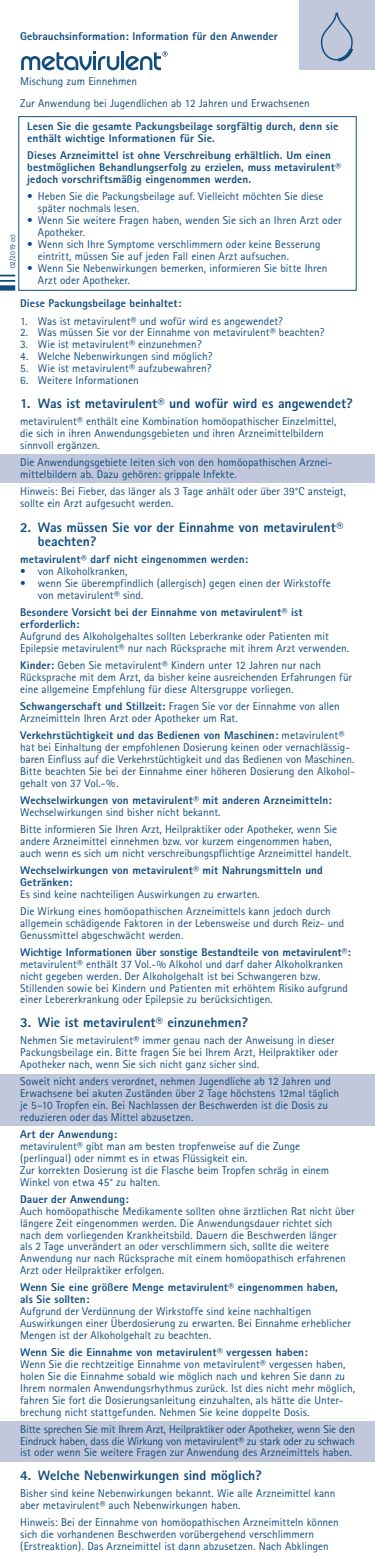
<style>
.page{position:relative;width:375px;height:1567px;background:#fff}
.page>*{position:absolute;margin:0;border:0;box-sizing:border-box;transform-origin:0 0}
.t1{font:800 13.75px/13.8px "AT Rotis Sans Serif";color:#134d7e}
.t2{font:11.25px/11.9px "AT Rotis Sans Serif";color:#134d7e}
.t3{font:800 11.25px/11.9px "AT Rotis Sans Serif";letter-spacing:.005em;color:#134d7e}
.t4{font:7.5px "AT Rotis Sans Serif";letter-spacing:-.01em;color:#134d7e}
.s1{font-weight:800}
</style>
<div class="page">
<div style="left:0;top:1420px;width:374px;height:41px;background:#c1c8db"></div>
<div style="left:0;top:1073px;width:374px;height:52px;background:#c1c8db"></div>
<div style="left:0;top:455px;width:374px;height:28px;background:#c1c8db"></div>
<div style="left:298px;top:0;width:76px;height:70px;background:#c1c8db"></div>
<img style="left:320px;top:12px;width:33px;height:50px">
<div style="left:18px;top:116px;width:338px;height:175px;border:1px solid #134d7e"></div>
<div style="left:0;top:285px;width:15px;height:6px;background:#134d7e"></div>
<svg style="left:0;top:275px;width:15px;height:7px"></svg>
<hr style="left:121px;top:51px;width:3px;height:19px;background:#134d7e">
<svg style="left:125px;top:51px;width:42px;height:19px"></svg>
<svg style="left:21px;top:51px;width:98px;height:20px"></svg>
<p class="t3" style="left:20px;top:30px;width:259px">Gebrauchsinformation: Information für den Anwender</p>
<p class="t2" style="left:20px;top:70px;width:290px;line-height:22.5px">Mischung zum Einnehmen<br>Zur Anwendung bei Jugendlichen ab 12 Jahren und Erwachsenen</p>
<p class="t3" style="left:27px;top:120px;width:312px">Lesen Sie die gesamte Packungsbeilage sorgfältig durch, denn sie enthält wichtige Informationen für Sie.</p>
<p class="t3" style="left:27px;top:150px;width:315px">Dieses Arzneimittel ist ohne Verschreibung erhältlich. Um einen bestmöglichen Behandlungserfolg zu erzielen, muss metavirulent® jedoch vorschriftsmäßig eingenommen werden.</p>
<p class="t2" style="left:38px;top:191px;width:287px;text-indent:-11px">• Heben Sie die Packungsbeilage auf. Vielleicht möchten Sie diese später nochmals lesen.</p>
<p class="t2" style="left:38px;top:214px;width:305px;text-indent:-11px">• Wenn Sie weitere Fragen haben, wenden Sie sich an Ihren Arzt oder<br>Apotheker.</p>
<p class="t2" style="left:38px;top:238px;width:283px;text-indent:-11px">• Wenn sich Ihre Symptome verschlimmern oder keine Besserung eintritt, müssen Sie auf jeden Fall einen Arzt aufsuchen.</p>
<p class="t2" style="left:38px;top:262px;width:290px;text-indent:-11px">• Wenn Sie Nebenwirkungen bemerken, informieren Sie bitte Ihren<br>Arzt oder Apotheker.</p>
<p class="t3" style="left:20px;top:297px;width:162px">Diese Packungsbeilage beinhaltet:</p>
<p class="t2" style="left:20px;top:315px;width:264px">1. Was ist metavirulent® und wofür wird es angewendet?</p>
<p class="t2" style="left:20px;top:327px;width:305px">2. Was müssen Sie vor der Einnahme von metavirulent® beachten?</p>
<p class="t2" style="left:20px;top:338px;width:183px">3. Wie ist metavirulent® einzunehmen?</p>
<p class="t2" style="left:20px;top:350px;width:193px">4. Welche Nebenwirkungen sind möglich?</p>
<p class="t2" style="left:20px;top:362px;width:192px">5. Wie ist metavirulent® aufzubewahren?</p>
<p class="t2" style="left:20px;top:374px;width:120px">6. Weitere Informationen</p>
<p class="t1" style="left:20px;top:396px;width:333px">1. Was ist metavirulent® und wofür wird es angewendet?</p>
<p class="t2" style="left:20px;top:415px;width:317px">metavirulent® enthält eine Kombination homöopathischer Einzelmittel, die sich in ihren Anwendungsgebieten und ihren Arzneimittelbildern sinnvoll ergänzen.</p>
<p class="t2" style="left:20px;top:456px;width:313px">Die Anwendungsgebiete leiten sich von den homöopathischen Arznei&shy;mittelbildern ab. Dazu gehören: grippale Infekte.</p>
<p class="t2" style="left:20px;top:485px;width:327px">Hinweis: Bei Fieber, das länger als 3 Tage anhält oder über 39°C ansteigt, sollte ein Arzt aufgesucht werden.</p>
<p class="t1" style="left:38px;top:521px;width:306px;text-indent:-18px">2. Was müssen Sie vor der Einnahme von metavirulent® beachten?</p>
<p class="t3" style="left:20px;top:553px;width:229px">metavirulent® darf nicht eingenommen werden:</p>
<p class="t2" style="left:20px;top:565px;width:109px">• von Alkoholkranken,</p>
<p class="t2" style="left:38px;top:577px;width:294px;text-indent:-18px">• wenn Sie überempfindlich (allergisch) gegen einen der Wirkstoffe von metavirulent® sind.</p>
<p class="t3" style="left:20px;top:606px;width:283px">Besondere Vorsicht bei der Einnahme von metavirulent® ist erforderlich:</p>
<p class="t2" style="left:20px;top:630px;width:330px">Aufgrund des Alkoholgehaltes sollten Leberkranke oder Patienten mit<br>Epilepsie metavirulent® nur nach Rücksprache mit ihrem Arzt verwenden.</p>
<p class="t2" style="left:20px;top:659px;width:333px"><span class="s1">Kinder:</span> Geben Sie metavirulent® Kindern unter 12 Jahren nur nach<br>Rücksprache mit dem Arzt, da bisher keine ausreichenden Erfahrungen für eine allgemeine Empfehlung für diese Altersgruppe vorliegen.</p>
<p class="t2" style="left:20px;top:700px;width:320px"><span class="s1">Schwangerschaft und Stillzeit:</span> Fragen Sie vor der Einnahme von allen<br>Arzneimitteln Ihren Arzt oder Apotheker um Rat.</p>
<p class="t2" style="left:20px;top:729px;width:336px"><span class="s1">Verkehrstüchtigkeit und das Bedienen von Maschinen:</span> metavirulent® hat bei Einhaltung der empfohlenen Dosierung keinen oder vernachlässig&shy;baren Einfluss auf die Verkehrstüchtigkeit und das Bedienen von Maschinen.<br>Bitte beachten Sie bei der Einnahme einer höheren Dosierung den Alkohol&shy;gehalt von 37 Vol.-%.</p>
<p class="t3" style="left:20px;top:794px;width:312px">Wechselwirkungen von metavirulent® mit anderen Arzneimitteln:</p>
<p class="t2" style="left:20px;top:803px;width:318px;line-height:17.2px">Wechselwirkungen sind bisher nicht bekannt.<br>Bitte informieren Sie Ihren Arzt, Heilpraktiker oder Apotheker, wenn Sie</p>
<p class="t2" style="left:20px;top:835px;width:332px">andere Arzneimittel einnehmen bzw. vor kurzem eingenommen haben, auch wenn es sich um nicht verschreibungspflichtige Arzneimittel handelt.</p>
<p class="t3" style="left:20px;top:864px;width:303px">Wechselwirkungen von metavirulent® mit Nahrungsmitteln und<br>Getränken:</p>
<p class="t2" style="left:20px;top:885px;width:312px;line-height:17.2px">Es sind keine nachteiligen Auswirkungen zu erwarten.<br>Die Wirkung eines homöopathischen Arzneimittels kann jedoch durch</p>
<p class="t2" style="left:20px;top:917px;width:325px">allgemein schädigende Faktoren in der Lebensweise und durch Reiz- und<br>Genussmittel abgeschwächt werden.</p>
<p class="t3" style="left:20px;top:946px;width:331px">Wichtige Informationen über sonstige Bestandteile von metavirulent®:</p>
<p class="t2" style="left:20px;top:958px;width:329px">metavirulent® enthält 37 Vol.-% Alkohol und darf daher Alkoholkranken nicht gegeben werden. Der Alkoholgehalt ist bei Schwangeren bzw.<br>Stillenden sowie bei Kindern und Patienten mit erhöhtem Risiko aufgrund einer Lebererkrankung oder Epilepsie zu berücksichtigen.</p>
<p class="t1" style="left:20px;top:1015px;width:229px">3. Wie ist metavirulent® einzunehmen?</p>
<p class="t2" style="left:20px;top:1034px;width:319px">Nehmen Sie metavirulent® immer genau nach der Anweisung in dieser<br>Packungsbeilage ein. Bitte fragen Sie bei Ihrem Arzt, Heilpraktiker oder<br>Apotheker nach, wenn Sie sich nicht ganz sicher sind.</p>
<p class="t2" style="left:20px;top:1075px;width:320px">Soweit nicht anders verordnet, nehmen Jugendliche ab 12 Jahren und Erwachsene bei akuten Zuständen über 2 Tage höchstens 12mal täglich je 5–10 Tropfen ein. Bei Nachlassen der Beschwerden ist die Dosis zu reduzieren oder das Mittel abzusetzen.</p>
<p class="t3" style="left:20px;top:1128px;width:98px">Art der Anwendung:</p>
<p class="t2" style="left:20px;top:1140px;width:310px">metavirulent® gibt man am besten tropfenweise auf die Zunge (perlingual) oder nimmt es in etwas Flüssigkeit ein.<br>Zur korrekten Dosierung ist die Flasche beim Tropfen schräg in einem Winkel von etwa 45° zu halten.</p>
<p class="t3" style="left:20px;top:1192px;width:110px">Dauer der Anwendung:</p>
<p class="t2" style="left:20px;top:1204px;width:335px">Auch homöopathische Medikamente sollten ohne ärztlichen Rat nicht über längere Zeit eingenommen werden. Die Anwendungsdauer richtet sich nach dem vorliegenden Krankheitsbild. Dauern die Beschwerden länger<br>als 2 Tage unverändert an oder verschlimmern sich, sollte die weitere Anwendung nur nach Rücksprache mit einem homöopathisch erfahrenen Arzt oder Heilpraktiker erfolgen.</p>
<p class="t3" style="left:20px;top:1281px;width:319px">Wenn Sie eine größere Menge metavirulent® eingenommen haben, als Sie sollten:</p>
<p class="t2" style="left:20px;top:1305px;width:332px">Aufgrund der Verdünnung der Wirkstoffe sind keine nachhaltigen<br>Auswirkungen einer Überdosierung zu erwarten. Bei Einnahme erheblicher<br>Mengen ist der Alkoholgehalt zu beachten.</p>
<p class="t3" style="left:20px;top:1346px;width:288px">Wenn Sie die Einnahme von metavirulent® vergessen haben:</p>
<p class="t2" style="left:20px;top:1358px;width:336px">Wenn Sie die rechtzeitige Einnahme von metavirulent® vergessen haben, holen Sie die Einnahme sobald wie möglich nach und kehren Sie dann zu Ihrem normalen Anwendungsrhythmus zurück. Ist dies nicht mehr möglich, fahren Sie fort die Dosierungsanleitung einzuhalten, als hätte die Unter&shy;brechung nicht stattgefunden. Nehmen Sie keine doppelte Dosis.</p>
<p class="t2" style="left:20px;top:1422px;width:336px;text-align:justify">Bitte sprechen Sie mit Ihrem Arzt, Heilpraktiker oder Apotheker, wenn Sie den Eindruck haben, dass die Wirkung von metavirulent® zu stark oder zu schwach ist oder wenn Sie weitere Fragen zur Anwendung des Arzneimittels haben.</p>
<p class="t1" style="left:20px;top:1468px;width:243px">4. Welche Nebenwirkungen sind möglich?</p>
<p class="t2" style="left:20px;top:1487px;width:316px">Bisher sind keine Nebenwirkungen bekannt. Wie alle Arzneimittel kann aber metavirulent® auch Nebenwirkungen haben.</p>
<p class="t2" style="left:20px;top:1516px;width:320px">Hinweis: Bei der Einnahme von homöopathischen Arzneimitteln können sich die vorhandenen Beschwerden vorübergehend verschlimmern (Erstreaktion). Das Arzneimittel ist dann abzusetzen. Nach Abklingen</p>
<p class="t4" style="left:8px;top:268px;width:36px;rotate:-90deg">02/2019 ccl</p>
</div>
